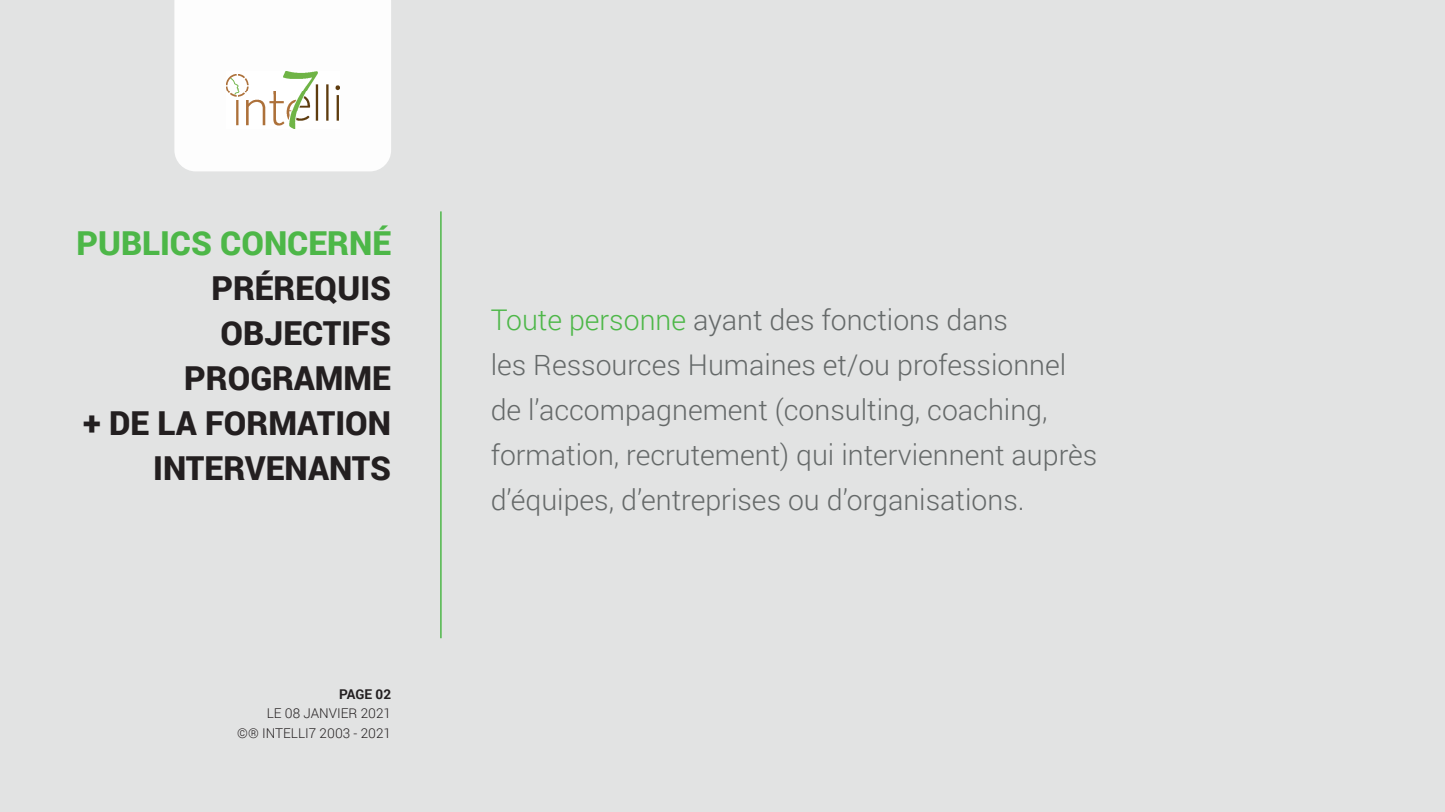
<style>
.page{position:relative;width:1445px;height:812px;background:#fff}
.page>*{position:absolute;margin:0;border:0;box-sizing:border-box;transform-origin:0 0}
.t1{font:900 33px/45px "Roboto";color:#231f20;text-align:right}
.t2{font:900 33px "Roboto";color:#4db748}
.t3{font:300 28.5px/45px "Roboto";color:#656969}
.t4{font:300 13.5px/19.5px "Roboto";color:#231f20;text-align:right}
.t5{font:700 13.5px "Roboto";color:#231f20}
.s1{color:#4db748}
</style>
<div class="page">
<div style="left:0;top:0;width:1444px;height:812px;background:#e2e3e3"></div>
<div style="left:174px;top:0;width:217px;height:171px;background:#fdfdfd"></div>
<img style="left:226px;top:72px;width:113px;height:57px">
<hr style="left:440px;top:211px;width:1px;height:427px;background:#4db748">
<p class="t2" style="left:76px;top:220px;width:316px">PUBLICS CONCERNÉ</p>
<p class="t1" style="left:83px;top:264px;width:309px">PRÉREQUIS<br>OBJECTIFS<br>PROGRAMME<br>+ DE LA FORMATION<br>INTERVENANTS</p>
<p class="t5" style="left:339px;top:684px;width:53px">PAGE 02</p>
<p class="t4" style="left:237px;top:703px;width:155px">LE 08 JANVIER 2021<br>©® INTELLI7 2003 - 2021</p>
<p class="t3" style="left:490px;top:296px;width:608px"><span class="s1">Toute personne</span> ayant des fonctions dans<br>les Ressources Humaines et/ou professionnel de l’accompagnement (consulting, coaching, formation, recrutement) qui interviennent auprès d’équipes, d’entreprises ou d’organisations.</p>
</div>
